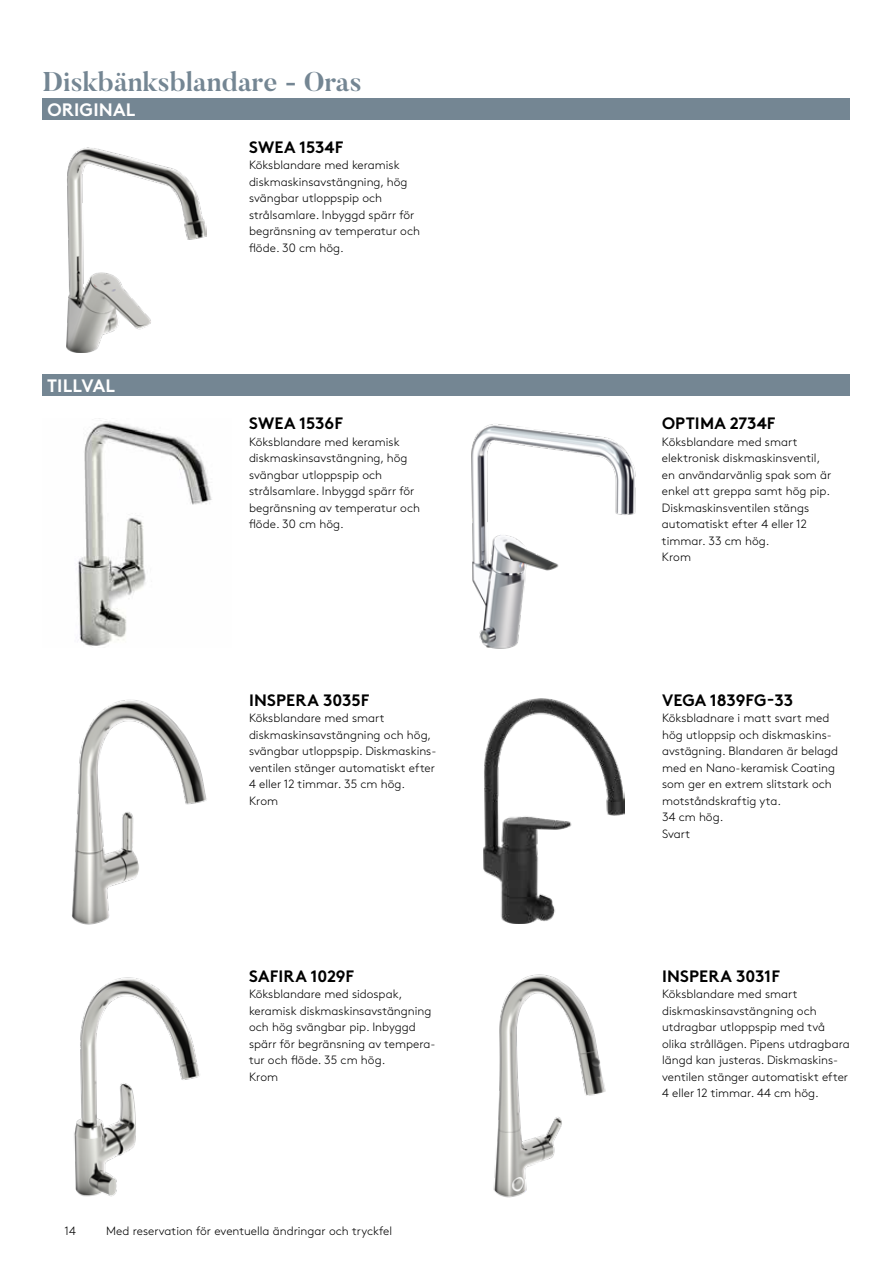
<style>
.page{position:relative;width:893px;height:1263px;background:#fff}
.page>*{position:absolute;margin:0;border:0;box-sizing:border-box;transform-origin:0 0}
.t1{font:700 27px "Butler";color:#748693}
.t2{font:700 18px "Brown Std";letter-spacing:.01em;color:#fff}
.t3{font:700 16.5px "Brown Std";letter-spacing:.005em;color:#000}
.t4{font:300 12px/16.5px "Brown Std";color:#000}
</style>
<div class="page">
<div style="left:43px;top:374px;width:807px;height:21px;background:#748693"></div>
<img style="left:471px;top:424px;width:165px;height:225px">
<img style="left:484px;top:698px;width:140px;height:225px">
<img style="left:71px;top:699px;width:136px;height:226px">
<div style="left:43px;top:98px;width:807px;height:22px;background:#748693"></div>
<img style="left:67px;top:148px;width:140px;height:205px">
<img style="left:493px;top:974px;width:113px;height:224px">
<img style="left:74px;top:977px;width:126px;height:220px">
<img style="left:78px;top:418px;width:134px;height:228px">
<h1 class="t1" style="left:43px;top:64px;width:321px">Diskbänksblandare - Oras</h1>
<h2 class="t2" style="left:47px;top:98px;width:89px">ORIGINAL</h2>
<h2 class="t2" style="left:47px;top:374px;width:70px">TILLVAL</h2>
<h3 class="t3" style="left:249px;top:137px;width:96px">SWEA 1534F</h3>
<p class="t4" style="left:249px;top:157px;width:173px">Köksblandare med keramisk diskmaskinsavstängning, hög svängbar utloppspip och strålsamlare. Inbyggd spärr för begränsning av temperatur och flöde. 30 cm hög.</p>
<h3 class="t3" style="left:249px;top:413px;width:95px">SWEA 1536F</h3>
<p class="t4" style="left:249px;top:433px;width:173px">Köksblandare med keramisk diskmaskinsavstängning, hög svängbar utloppspip och strålsamlare. Inbyggd spärr för begränsning av temperatur och flöde. 30 cm hög.</p>
<h3 class="t3" style="left:249px;top:690px;width:122px">INSPERA 3035F</h3>
<p class="t4" style="left:249px;top:710px;width:189px">Köksblandare med smart diskmaskinsavstängning och hög, svängbar utloppspip. Diskmaskins&shy;ventilen stänger automatiskt efter<br>4 eller 12 timmar. 35 cm hög.<br>Krom</p>
<h3 class="t3" style="left:249px;top:966px;width:107px">SAFIRA 1029F</h3>
<p class="t4" style="left:249px;top:986px;width:188px">Köksblandare med sidospak, keramisk diskmaskinsavstängning och hög svängbar pip. Inbyggd spärr för begränsning av tempera&shy;tur och flöde. 35 cm hög.<br>Krom</p>
<p class="t4" style="left:65px;top:1223px;width:13px">14</p>
<p class="t4" style="left:106px;top:1223px;width:287px">Med reservation för eventuella ändringar och tryckfel</p>
<h3 class="t3" style="left:662px;top:413px;width:115px">OPTIMA 2734F</h3>
<p class="t4" style="left:662px;top:433px;width:171px">Köksblandare med smart elektronisk diskmaskinsventil, en användarvänlig spak som är enkel att greppa samt hög pip.<br>Diskmaskinsventilen stängs automatiskt efter 4 eller 12 timmar. 33 cm hög.<br>Krom</p>
<h3 class="t3" style="left:662px;top:690px;width:133px">VEGA 1839FG-33</h3>
<p class="t4" style="left:662px;top:710px;width:178px">Köksbladnare i matt svart med hög utloppsip och diskmaskins&shy;avstägning. Blandaren är belagd med en Nano-keramisk Coating som ger en extrem slitstark och motståndskraftig yta.<br>34 cm hög.<br>Svart</p>
<h3 class="t3" style="left:662px;top:966px;width:119px">INSPERA 3031F</h3>
<p class="t4" style="left:662px;top:986px;width:189px">Köksblandare med smart diskmaskinsavstängning och utdragbar utloppspip med två olika strållägen. Pipens utdragbara längd kan justeras. Diskmaskins&shy;ventilen stänger automatiskt efter<br>4 eller 12 timmar. 44 cm hög.</p>
</div>
